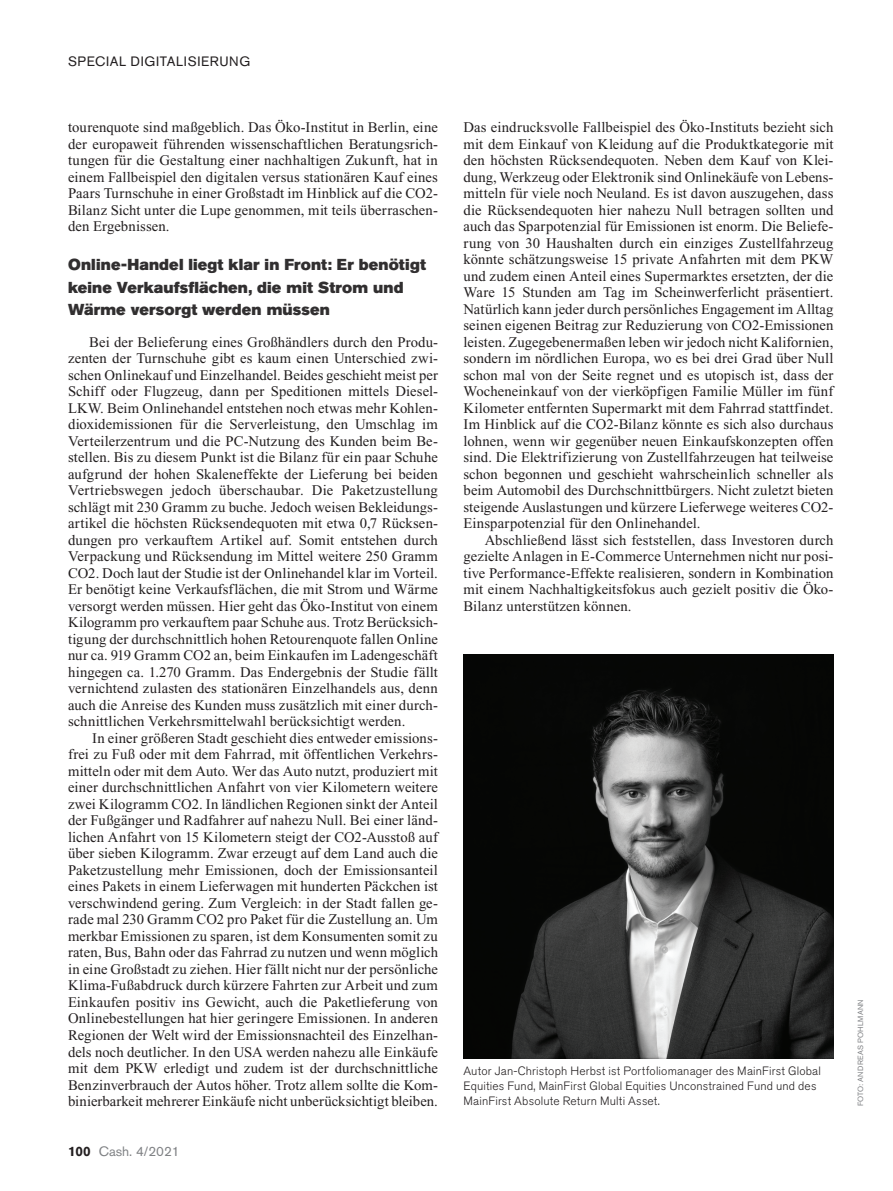
<style>
.page{position:relative;width:893px;height:1191px;background:#fff}
.page>*{position:absolute;margin:0;border:0;box-sizing:border-box;transform-origin:0 0}
.t1{font:15.75px/22.5px "Akzidenz Grotesk BQ Super";letter-spacing:.01em;color:#312f30}
.t2{font:14.7px/16.5px "Times New Roman PS Std";letter-spacing:.005em;color:#231f20;text-align:justify}
.t3{font:13.5px "Akzidenz Grotesk BQ";letter-spacing:.05em;color:#231f20}
.t4{font:13.5px "Akzidenz Grotesk BQ";color:#808285}
.t5{font:300 12px/15px "Akzidenz Grotesk BQ";letter-spacing:.015em;color:#231f20}
.t6{font:7.5px "Akzidenz Grotesk BQ";letter-spacing:.035em;color:#808285}
.s1{font-weight:700;color:#231f20}
</style>
<div class="page">
<img style="left:463px;top:654px;width:370px;height:404px">
<p class="t3" style="left:68px;top:53px;width:184px">SPECIAL DIGITALISIERUNG</p>
<p class="t2" style="left:68px;top:119px;width:371px">tourenquote sind maßgeblich. Das Öko-Institut in Berlin, eine der europaweit führenden wissenschaftlichen Beratungsrich&shy;tungen für die Gestaltung einer nachhaltigen Zukunft, hat in einem Fallbeispiel den digitalen versus stationären Kauf eines Paars Turnschuhe in einer Großstadt im Hinblick auf die CO2- Bilanz Sicht unter die Lupe genommen, mit teils überraschen&shy;den Ergebnissen.</p>
<p class="t1" style="left:68px;top:253px;width:359px">Online-Handel liegt klar in Front: Er benötigt keine Verkaufsflächen, die mit Strom und<br>Wärme versorgt werden müssen</p>
<p class="t2" style="left:68px;top:334px;width:371px;text-indent:21px">Bei der Belieferung eines Großhändlers durch den Produ&shy;zenten der Turnschuhe gibt es kaum einen Unterschied zwi&shy;schen Onlinekauf und Einzelhandel. Beides geschieht meist per Schiff oder Flugzeug, dann per Speditionen mittels Diesel-LKW. Beim Onlinehandel entstehen noch etwas mehr Kohlen&shy;dioxidemissionen für die Serverleistung, den Umschlag im Verteilerzentrum und die PC-Nutzung des Kunden beim Be&shy;stellen. Bis zu diesem Punkt ist die Bilanz für ein paar Schuhe aufgrund der hohen Skaleneffekte der Lieferung bei beiden Vertriebswegen jedoch überschaubar. Die Paketzustellung schlägt mit 230 Gramm zu buche. Jedoch weisen Bekleidungs&shy;artikel die höchsten Rücksendequoten mit etwa 0,7 Rücksen&shy;dungen pro verkauftem Artikel auf. Somit entstehen durch Verpackung und Rücksendung im Mittel weitere 250 Gramm CO2. Doch laut der Studie ist der Onlinehandel klar im Vorteil.<br>Er benötigt keine Verkaufsflächen, die mit Strom und Wärme versorgt werden müssen. Hier geht das Öko-Institut von einem Kilogramm pro verkauftem paar Schuhe aus. Trotz Berücksich&shy;tigung der durchschnittlich hohen Retourenquote fallen Online nur ca. 919 Gramm CO2 an, beim Einkaufen im Ladengeschäft hingegen ca. 1.270 Gramm. Das Endergebnis der Studie fällt vernichtend zulasten des stationären Einzelhandels aus, denn auch die Anreise des Kunden muss zusätzlich mit einer durch&shy;schnittlichen Verkehrsmittelwahl berücksichtigt werden.</p>
<p class="t2" style="left:68px;top:729px;width:372px;text-indent:24px">In einer größeren Stadt geschieht dies entweder emissions&shy;frei zu Fuß oder mit dem Fahrrad, mit öffentlichen Verkehrs&shy;mitteln oder mit dem Auto. Wer das Auto nutzt, produziert mit einer durchschnittlichen Anfahrt von vier Kilometern weitere zwei Kilogramm CO2. In ländlichen Regionen sinkt der Anteil der Fußgänger und Radfahrer auf nahezu Null. Bei einer länd&shy;lichen Anfahrt von 15 Kilometern steigt der CO2-Ausstoß auf über sieben Kilogramm. Zwar erzeugt auf dem Land auch die Paketzustellung mehr Emissionen, doch der Emissionsanteil eines Pakets in einem Lieferwagen mit hunderten Päckchen ist verschwindend gering. Zum Vergleich: in der Stadt fallen ge&shy;rade mal 230 Gramm CO2 pro Paket für die Zustellung an. Um merkbar Emissionen zu sparen, ist dem Konsumenten somit zu raten, Bus, Bahn oder das Fahrrad zu nutzen und wenn möglich in eine Großstadt zu ziehen. Hier fällt nicht nur der persönliche Klima-Fußabdruck durch kürzere Fahrten zur Arbeit und zum Einkaufen positiv ins Gewicht, auch die Paketlieferung von Onlinebestellungen hat hier geringere Emissionen. In anderen Regionen der Welt wird der Emissionsnachteil des Einzelhan&shy;dels noch deutlicher. In den USA werden nahezu alle Einkäufe mit dem PKW erledigt und zudem ist der durchschnittliche Benzinverbrauch der Autos höher. Trotz allem sollte die Kom&shy;binierbarkeit mehrerer Einkäufe nicht unberücksichtigt bleiben.</p>
<p class="t4" style="left:68px;top:1143px;width:113px"><span class="s1">100</span> Cash. 4/2021</p>
<p class="t2" style="left:463px;top:119px;width:371px">Das eindrucksvolle Fallbeispiel des Öko-Instituts bezieht sich mit dem Einkauf von Kleidung auf die Produktkategorie mit den höchsten Rücksendequoten. Neben dem Kauf von Klei&shy;dung, Werkzeug oder Elektronik sind Onlinekäufe von Lebens&shy;mitteln für viele noch Neuland. Es ist davon auszugehen, dass die Rücksendequoten hier nahezu Null betragen sollten und auch das Sparpotenzial für Emissionen ist enorm. Die Beliefe&shy;rung von 30 Haushalten durch ein einziges Zustellfahrzeug könnte schätzungsweise 15 private Anfahrten mit dem PKW und zudem einen Anteil eines Supermarktes ersetzten, der die Ware 15 Stunden am Tag im Scheinwerferlicht präsentiert.<br>Natürlich kann jeder durch persönliches Engagement im Alltag seinen eigenen Beitrag zur Reduzierung von CO2-Emissionen leisten. Zugegebenermaßen leben wir jedoch nicht Kalifornien, sondern im nördlichen Europa, wo es bei drei Grad über Null schon mal von der Seite regnet und es utopisch ist, dass der Wocheneinkauf von der vierköpfigen Familie Müller im fünf Kilometer entfernten Supermarkt mit dem Fahrrad stattfindet.<br>Im Hinblick auf die CO2-Bilanz könnte es sich also durchaus lohnen, wenn wir gegenüber neuen Einkaufskonzepten offen sind. Die Elektrifizierung von Zustellfahrzeugen hat teilweise schon begonnen und geschieht wahrscheinlich schneller als beim Automobil des Durchschnittbürgers. Nicht zuletzt bieten steigende Auslastungen und kürzere Lieferwege weiteres CO2- Einsparpotenzial für den Onlinehandel.</p>
<p class="t2" style="left:463px;top:531px;width:371px;text-indent:21px">Abschließend lässt sich feststellen, dass Investoren durch gezielte Anlagen in E-Commerce Unternehmen nicht nur posi&shy;tive Performance-Effekte realisieren, sondern in Kombination mit einem Nachhaltigkeitsfokus auch gezielt positiv die Öko-Bilanz unterstützen können.</p>
<p class="t5" style="left:463px;top:1064px;width:359px">Autor Jan-Christoph Herbst ist Portfoliomanager des MainFirst Global<br>Equities Fund, MainFirst Global Equities Unconstrained Fund und des<br>MainFirst Absolute Return Multi Asset.</p>
<p class="t6" style="left:856px;top:1106px;width:108px;rotate:-90deg">FOTO: ANDREAS POHLMANN</p>
</div>
